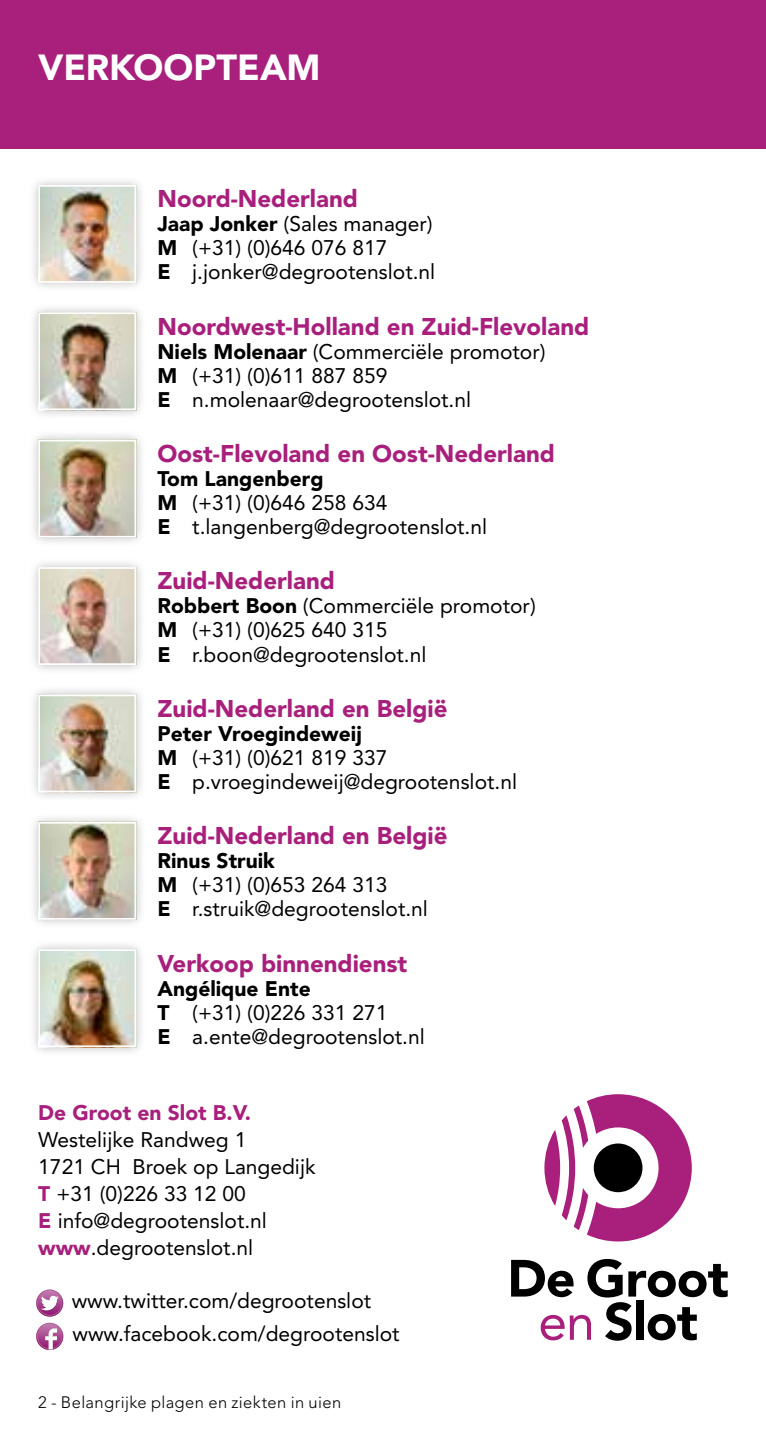
<style>
.page{position:relative;width:766px;height:1446px;background:#fff}
.page>*{position:absolute;margin:0;border:0;box-sizing:border-box;transform-origin:0 0}
.t1{font:900 36px "Avenir";color:#fff}
.t2{font:900 24px "Avenir";color:#a81f7c}
.t3{font:21px/24px "Avenir";color:#000}
.t4{font:900 21px "Avenir";color:#a81f7c}
.t5{font:300 16.5px "Avenir";letter-spacing:.025em;color:#000}
.s1{font-weight:900}
.s2{font-weight:900;color:#a81f7c}
</style>
<div class="page">
<div style="left:0;top:0;width:765px;height:148px;background:#a81f7c"></div>
<svg style="left:544px;top:1094px;width:147px;height:147px"></svg>
<svg style="left:511px;top:1259px;width:216px;height:81px"></svg>
<div style="left:593px;top:1143px;width:49px;height:49px;background:#000;border-radius:50%"></div>
<div style="left:28px;top:175px;width:119px;height:118px;background:#000;opacity:.25"></div>
<img style="left:41px;top:188px;width:92px;height:92px">
<div style="left:38px;top:185px;width:98px;height:98px;border:2px solid #fff"></div>
<div style="left:28px;top:302px;width:119px;height:119px;background:#000;opacity:.25"></div>
<img style="left:41px;top:315px;width:92px;height:92px">
<div style="left:38px;top:312px;width:98px;height:98px;border:2px solid #fff"></div>
<div style="left:28px;top:429px;width:119px;height:119px;background:#000;opacity:.25"></div>
<img style="left:41px;top:443px;width:92px;height:91px">
<div style="left:38px;top:440px;width:98px;height:97px;border:2px solid #fff"></div>
<div style="left:28px;top:939px;width:119px;height:118px;background:#000;opacity:.25"></div>
<img style="left:41px;top:952px;width:92px;height:92px">
<div style="left:38px;top:949px;width:98px;height:98px;border:2px solid #fff"></div>
<div style="left:28px;top:557px;width:119px;height:118px;background:#000;opacity:.25"></div>
<img style="left:41px;top:570px;width:92px;height:92px">
<div style="left:38px;top:567px;width:98px;height:98px;border:2px solid #fff"></div>
<div style="left:28px;top:684px;width:119px;height:119px;background:#000;opacity:.25"></div>
<img style="left:41px;top:697px;width:92px;height:92px">
<div style="left:38px;top:694px;width:98px;height:98px;border:2px solid #fff"></div>
<div style="left:28px;top:811px;width:119px;height:119px;background:#000;opacity:.25"></div>
<img style="left:41px;top:825px;width:92px;height:92px">
<div style="left:38px;top:822px;width:98px;height:98px;border:2px solid #fff"></div>
<svg style="left:36px;top:1289px;width:27px;height:27px"></svg>
<svg style="left:36px;top:1323px;width:27px;height:27px"></svg>
<h1 class="t1" style="left:38px;top:45px;width:284px">VERKOOPTEAM</h1>
<p class="t2" style="left:157px;top:184px;width:202px">Noord-Nederland</p>
<p class="t3" style="left:157px;top:212px;width:279px"><span class="s1">Jaap Jonker</span> (Sales manager)<br><span class="s1">M</span> (+31) (0)646 076 817<br><span class="s1">E</span> j.jonker@degrootenslot.nl</p>
<p class="t2" style="left:157px;top:312px;width:433px">Noordwest-Holland en Zuid-Flevoland</p>
<p class="t3" style="left:157px;top:340px;width:389px"><span class="s1">Niels Molenaar</span> (Commerciële promotor)<br><span class="s1">M</span> (+31) (0)611 887 859<br><span class="s1">E</span> n.molenaar@degrootenslot.nl</p>
<p class="t2" style="left:157px;top:439px;width:399px">Oost-Flevoland en Oost-Nederland</p>
<p class="t3" style="left:157px;top:467px;width:331px"><span class="s1">Tom Langenberg<br>M</span> (+31) (0)646 258 634<br><span class="s1">E</span> t.langenberg@degrootenslot.nl</p>
<p class="t2" style="left:157px;top:566px;width:179px">Zuid-Nederland</p>
<p class="t3" style="left:157px;top:594px;width:380px"><span class="s1">Robbert Boon</span> (Commerciële promotor)<br><span class="s1">M</span> (+31) (0)625 640 315<br><span class="s1">E</span> r.boon@degrootenslot.nl</p>
<p class="t2" style="left:157px;top:694px;width:291px">Zuid-Nederland en België</p>
<p class="t3" style="left:157px;top:722px;width:361px"><span class="s1">Peter Vroegindeweij<br>M</span> (+31) (0)621 819 337<br><span class="s1">E</span> p.vroegindeweij@degrootenslot.nl</p>
<p class="t2" style="left:157px;top:821px;width:291px">Zuid-Nederland en België</p>
<p class="t3" style="left:157px;top:849px;width:272px"><span class="s1">Rinus Struik<br>M</span> (+31) (0)653 264 313<br><span class="s1">E</span> r.struik@degrootenslot.nl</p>
<p class="t2" style="left:157px;top:949px;width:251px">Verkoop binnendienst</p>
<p class="t3" style="left:157px;top:976px;width:269px"><span class="s1">Angélique Ente<br>T</span> (+31) (0)226 331 271<br><span class="s1">E</span> a.ente@degrootenslot.nl</p>
<p class="t4" style="left:38px;top:1100px;width:214px">De Groot en Slot B.V.</p>
<p class="t3" style="left:38px;top:1126px;width:279px;line-height:27px">Westelijke Randweg 1<br>1721 CH Broek op Langedijk<br><span class="s2">T</span> +31 (0)226 33 12 00<br><span class="s2">E</span> info@degrootenslot.nl <span class="s2">www</span>.degrootenslot.nl</p>
<p class="t3" style="left:72px;top:1284px;width:329px;line-height:33.3px">www.twitter.com/degrootenslot www.facebook.com/degrootenslot</p>
<p class="t5" style="left:38px;top:1392px;width:304px">2 - Belangrijke plagen en ziekten in uien</p>
</div>
